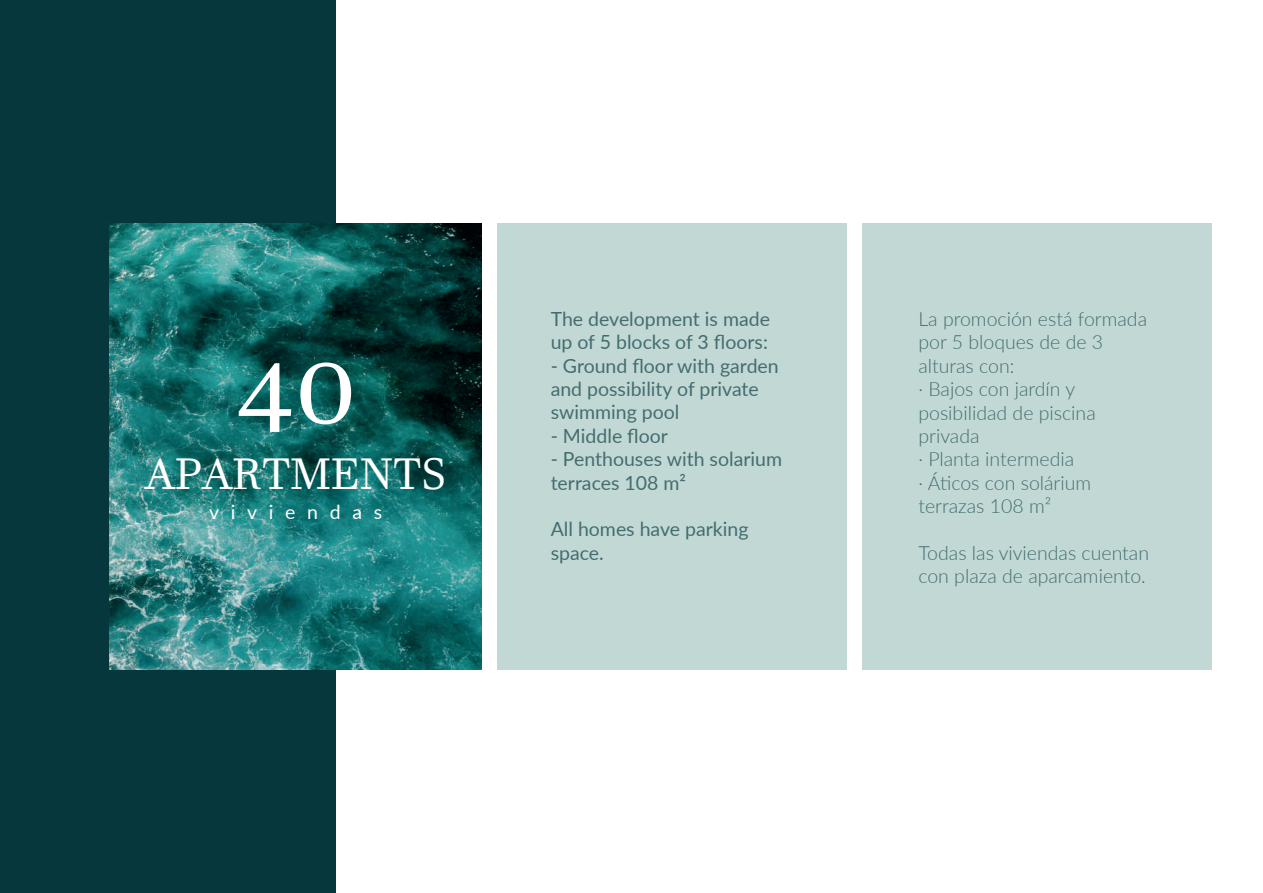
<style>
.page{position:relative;width:1263px;height:893px;background:#fff}
.page>*{position:absolute;margin:0;border:0;box-sizing:border-box;transform-origin:0 0}
.t1{font:105px "Javanese Text";color:#fff}
.t2{font:43.5px "Javanese Text";color:#fff}
.t3{font:300 19.5px/23.4px "Lato";color:#06373c}
.t4{font:19.5px/23.4px "Lato";color:#06373c}
.t5{font:19.5px "Lato";letter-spacing:.6em;color:#fff}
</style>
<div class="page">
<div style="left:862px;top:223px;width:349px;height:447px;background:#c1d8d5"></div>
<div style="left:497px;top:223px;width:349px;height:447px;background:#c1d8d5"></div>
<div style="left:0;top:0;width:336px;height:892px;background:#06373c"></div>
<img style="left:110px;top:223px;width:372px;height:446px">
<h1 class="t1" style="left:235px;top:325px;width:124px">40</h1>
<h2 class="t2" style="left:145px;top:448px;width:303px">APARTMENTS</h2>
<p class="t5" style="left:209px;top:498px;width:175px">viviendas</p>
<p class="t4" style="left:551px;top:306px;width:221px">The development is made up of 5 blocks of 3 floors:</p>
<p class="t4" style="left:551px;top:353px;width:230px">- Ground floor with garden and possibility of private swimming pool</p>
<p class="t4" style="left:551px;top:423px;width:119px">- Middle floor</p>
<p class="t4" style="left:551px;top:447px;width:233px">- Penthouses with solarium terraces 108 m²</p>
<p class="t4" style="left:551px;top:517px;width:199px">All homes have parking space.</p>
<p class="t3" style="left:918px;top:307px;width:230px">La promoción está formada por 5 bloques de de 3 alturas con:<br>· Bajos con jardín y posibilidad de piscina privada<br>· Planta intermedia<br>· Áticos con solárium terrazas 108 m²</p>
<p class="t3" style="left:918px;top:541px;width:232px">Todas las viviendas cuentan con plaza de aparcamiento.</p>
</div>
